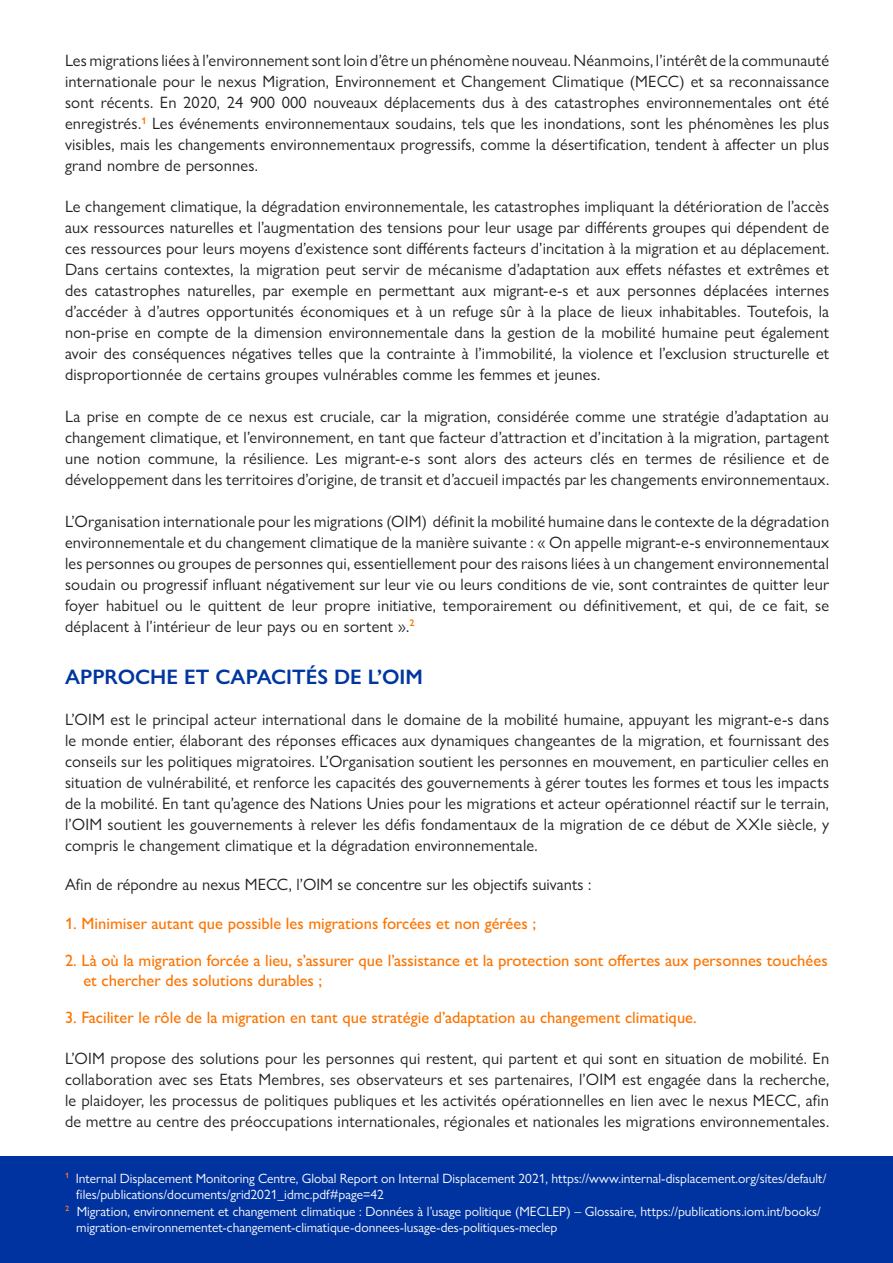
<style>
.page{position:relative;width:893px;height:1263px;background:#fff}
.page>*{position:absolute;margin:0;border:0;box-sizing:border-box;transform-origin:0 0}
.t1{font:600 21px "Gill Sans Nova";color:#0036a0}
.t2{font:16.5px/21px "Gill Sans Nova";letter-spacing:.01em;color:#231f20;text-align:justify}
.t3{font:500 16.5px "Gill Sans Nova";color:#fc7400}
.t4{font:13.5px "Gill Sans Nova";color:#fff}
</style>
<div class="page">
<div style="left:0;top:1157px;width:893px;height:106px;background:#0033a0"></div>
<p class="t2" style="left:65px;top:50px;width:766px">Les migrations liées à l’environnement sont loin d’être un phénomène nouveau. Néanmoins, l’intérêt de la communauté internationale pour le nexus Migration, Environnement et Changement Climatique (MECC) et sa reconnaissance sont récents. En 2020, 24 900 000 nouveaux déplacements dus à des catastrophes environnementales ont été enregistrés.<sup>1</sup> Les événements environnementaux soudains, tels que les inondations, sont les phénomènes les plus visibles, mais les changements environnementaux progressifs, comme la désertification, tendent à affecter un plus grand nombre de personnes.</p>
<p class="t2" style="left:65px;top:196px;width:766px">Le changement climatique, la dégradation environnementale, les catastrophes impliquant la détérioration de l’accès aux ressources naturelles et l’augmentation des tensions pour leur usage par différents groupes qui dépendent de ces ressources pour leurs moyens d’existence sont différents facteurs d’incitation à la migration et au déplacement.<br>Dans certains contextes, la migration peut servir de mécanisme d’adaptation aux effets néfastes et extrêmes et des catastrophes naturelles, par exemple en permettant aux migrant-e-s et aux personnes déplacées internes d’accéder à d’autres opportunités économiques et à un refuge sûr à la place de lieux inhabitables. Toutefois, la non-prise en compte de la dimension environnementale dans la gestion de la mobilité humaine peut également avoir des conséquences négatives telles que la contrainte à l’immobilité, la violence et l’exclusion structurelle et disproportionnée de certains groupes vulnérables comme les femmes et jeunes.</p>
<p class="t2" style="left:65px;top:406px;width:766px">La prise en compte de ce nexus est cruciale, car la migration, considérée comme une stratégie d’adaptation au changement climatique, et l’environnement, en tant que facteur d’attraction et d’incitation à la migration, partagent une notion commune, la résilience. Les migrant-e-s sont alors des acteurs clés en termes de résilience et de développement dans les territoires d’origine, de transit et d’accueil impactés par les changements environnementaux.</p>
<p class="t2" style="left:65px;top:510px;width:766px">L’Organisation internationale pour les migrations (OIM) définit la mobilité humaine dans le contexte de la dégradation environnementale et du changement climatique de la manière suivante : « On appelle migrant-e-s environnementaux les personnes ou groupes de personnes qui, essentiellement pour des raisons liées à un changement environnemental soudain ou progressif influant négativement sur leur vie ou leurs conditions de vie, sont contraintes de quitter leur foyer habituel ou le quittent de leur propre initiative, temporairement ou définitivement, et qui, de ce fait, se déplacent à l’intérieur de leur pays ou en sortent ».<sup>2</sup></p>
<p class="t1" style="left:65px;top:664px;width:359px">APPROCHE ET CAPACITÉS DE L’OIM</p>
<p class="t2" style="left:65px;top:708px;width:766px">L’OIM est le principal acteur international dans le domaine de la mobilité humaine, appuyant les migrant-e-s dans le monde entier, élaborant des réponses efficaces aux dynamiques changeantes de la migration, et fournissant des conseils sur les politiques migratoires. L’Organisation soutient les personnes en mouvement, en particulier celles en situation de vulnérabilité, et renforce les capacités des gouvernements à gérer toutes les formes et tous les impacts de la mobilité. En tant qu’agence des Nations Unies pour les migrations et acteur opérationnel réactif sur le terrain, l’OIM soutient les gouvernements à relever les défis fondamentaux de la migration de ce début de XXIe siècle, y compris le changement climatique et la dégradation environnementale.</p>
<p class="t2" style="left:65px;top:873px;width:528px">Afin de répondre au nexus MECC, l’OIM se concentre sur les objectifs suivants :</p>
<p class="t3" style="left:65px;top:913px;width:473px">1. Minimiser autant que possible les migrations forcées et non gérées ;</p>
<p class="t3" style="left:65px;top:950px;width:764px">2. Là où la migration forcée a lieu, s’assurer que l’assistance et la protection sont offertes aux personnes touchées</p>
<p class="t3" style="left:83px;top:970px;width:240px">et chercher des solutions durables ;</p>
<p class="t3" style="left:65px;top:1007px;width:633px">3. Faciliter le rôle de la migration en tant que stratégie d’adaptation au changement climatique.</p>
<p class="t2" style="left:65px;top:1047px;width:766px">L’OIM propose des solutions pour les personnes qui restent, qui partent et qui sont en situation de mobilité. En collaboration avec ses Etats Membres, ses observateurs et ses partenaires, l’OIM est engagée dans la recherche, le plaidoyer, les processus de politiques publiques et les activités opérationnelles en lien avec le nexus MECC, afin de mettre au centre des préoccupations internationales, régionales et nationales les migrations environnementales.</p>
<p class="t4" style="left:65px;top:1170px;width:763px"><sup>1</sup> Internal Displacement Monitoring Centre, Global Report on Internal Displacement 2021, https://www.internal-displacement.org/sites/default/</p>
<p class="t4" style="left:76px;top:1186px;width:309px">files/publications/documents/grid2021_idmc.pdf#page=42</p>
<p class="t4" style="left:65px;top:1203px;width:757px"><sup>2</sup> Migration, environnement et changement climatique : Données à l’usage politique (MECLEP) – Glossaire, https://publications.iom.int/books/</p>
<p class="t4" style="left:76px;top:1219px;width:483px">migration-environnementet-changement-climatique-donnees-lusage-des-politiques-meclep</p>
</div>
